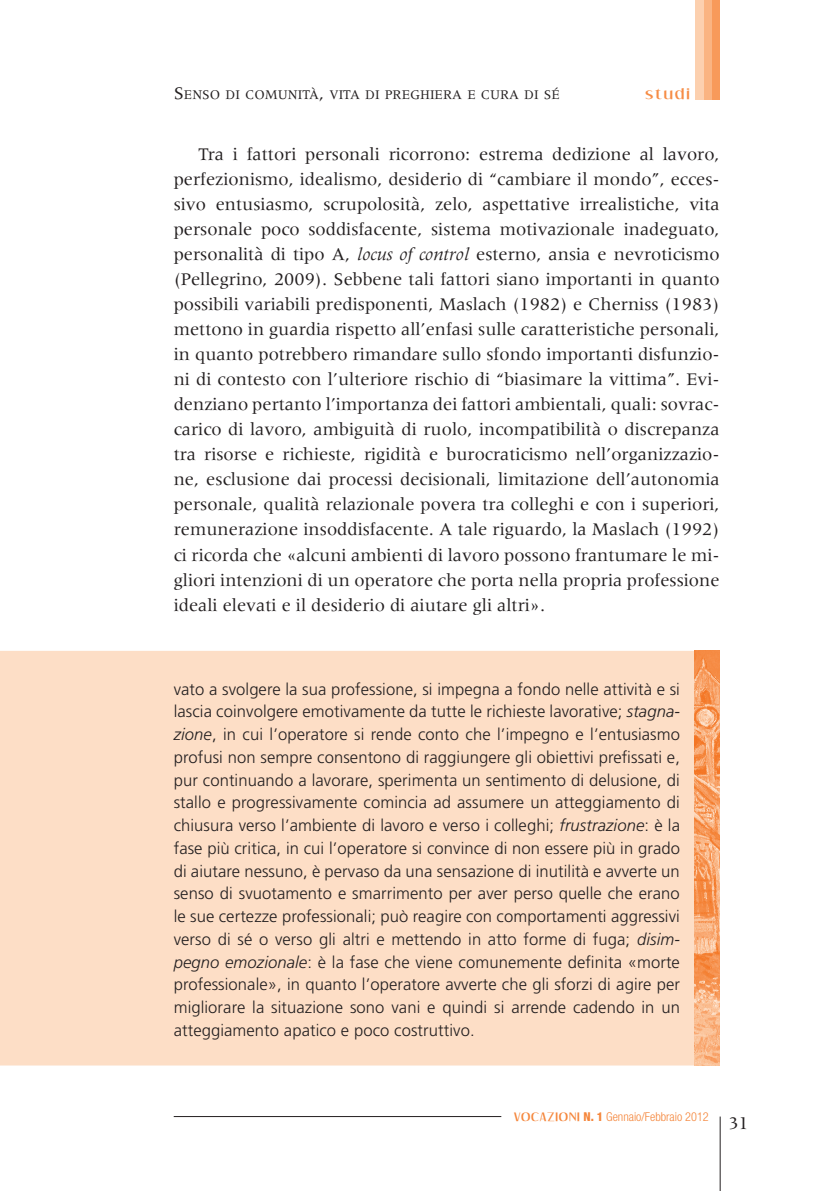
<style>
.page{position:relative;width:819px;height:1191px;background:#fff}
.page>*{position:absolute;margin:0;border:0;box-sizing:border-box;transform-origin:0 0}
.t1{font:18.38px/25px "Meridien LT Std";color:#231f20;text-align:justify}
.t2{font:300 16.62px/22.8px "Frutiger LT Std";letter-spacing:.005em;color:#231f20;text-align:justify}
.t3{font:15.05px "Dream Orphans";letter-spacing:.1em;color:#f68c45;scale:1.42 1}
.t4{font:13.83px "Meridien LT Std";color:#231f20}
.t5{font:300 condensed 12.25px "Helvetica Neue LT Std";color:#f5863b}
.s1{font-size:18.38px}
.s2{font-style:italic}
.s3{font-family:"Dream Orphans";font-weight:400;font-stretch:normal;font-size:11.72px}
.s4{font-weight:800}
</style>
<div class="page">
<div style="left:711px;top:0;width:8px;height:99px;background:#f89a5a"></div>
<div style="left:703px;top:0;width:8px;height:99px;background:#fab482"></div>
<div style="left:694px;top:0;width:9px;height:99px;background:#fcd0af"></div>
<hr style="left:174px;top:1116px;width:327px;height:1px;background:#231f20">
<hr style="left:719px;top:1116px;width:1px;height:75px;background:#231f20">
<div style="left:0;top:651px;width:694px;height:414px;background:#fddec6"></div>
<img style="left:694px;top:651px;width:25px;height:414px">
<p class="t4" style="left:174px;top:87px;width:388px"><span class="s1">S</span> ENSO DI COMUNITÀ<span class="s1">,</span> VITA DI PREGHIERA E CURA DI SÉ</p>
<p class="t3" style="left:645px;top:87px;width:33px">STUDI</p>
<p class="t1" style="left:174px;top:141px;width:547px;text-indent:25px">Tra i fattori personali ricorrono: estrema dedizione al lavoro, perfezionismo, idealismo, desiderio di “cambiare il mondo”, ecces&shy;sivo entusiasmo, scrupolosità, zelo, aspettative irrealistiche, vita personale poco soddisfacente, sistema motivazionale inadeguato, personalità di tipo A, <span class="s2">locus of control</span> esterno, ansia e nevroticismo (Pellegrino, 2009). Sebbene tali fattori siano importanti in quanto possibili variabili predisponenti, Maslach (1982) e Cherniss (1983) mettono in guardia rispetto all’enfasi sulle caratteristiche personali, in quanto potrebbero rimandare sullo sfondo importanti disfunzio&shy;ni di contesto con l’ulteriore rischio di “biasimare la vittima”. Evi&shy;denziano pertanto l’importanza dei fattori ambientali, quali: sovrac&shy;carico di lavoro, ambiguità di ruolo, incompatibilità o discrepanza tra risorse e richieste, rigidità e burocraticismo nell’organizzazio&shy;ne, esclusione dai processi decisionali, limitazione dell’autonomia personale, qualità relazionale povera tra colleghi e con i superiori, remunerazione insoddisfacente. A tale riguardo, la Maslach (1992) ci ricorda che «alcuni ambienti di lavoro possono frantumare le mi&shy;gliori intenzioni di un operatore che porta nella propria professione ideali elevati e il desiderio di aiutare gli altri».</p>
<p class="t2" style="left:174px;top:677px;width:508px">vato a svolgere la sua professione, si impegna a fondo nelle attività e si lascia coinvolgere emotivamente da tutte le richieste lavorative; <span class="s2">stagna&shy;zione</span>, in cui l’operatore si rende conto che l’impegno e l’entusiasmo profusi non sempre consentono di raggiungere gli obiettivi prefissati e, pur continuando a lavorare, sperimenta un sentimento di delusione, di stallo e progressivamente comincia ad assumere un atteggiamento di chiusura verso l’ambiente di lavoro e verso i colleghi; <span class="s2">frustrazione</span>: è la fase più critica, in cui l’operatore si convince di non essere più in grado di aiutare nessuno, è pervaso da una sensazione di inutilità e avverte un senso di svuotamento e smarrimento per aver perso quelle che erano le sue certezze professionali; può reagire con comportamenti aggressivi verso di sé o verso gli altri e mettendo in atto forme di fuga; <span class="s2">disim&shy;pegno emozionale</span>: è la fase che viene comunemente definita «morte professionale», in quanto l’operatore avverte che gli sforzi di agire per migliorare la situazione sono vani e quindi si arrende cadendo in un atteggiamento apatico e poco costruttivo.</p>
<p class="t5" style="left:514px;top:1109px;width:196px"><span class="s3">VOCAZIONI</span> <span class="s4">N. 1</span> Gennaio/Febbraio 2012</p>
<p class="t1" style="left:728px;top:1110px;width:22px">31</p>
</div>
